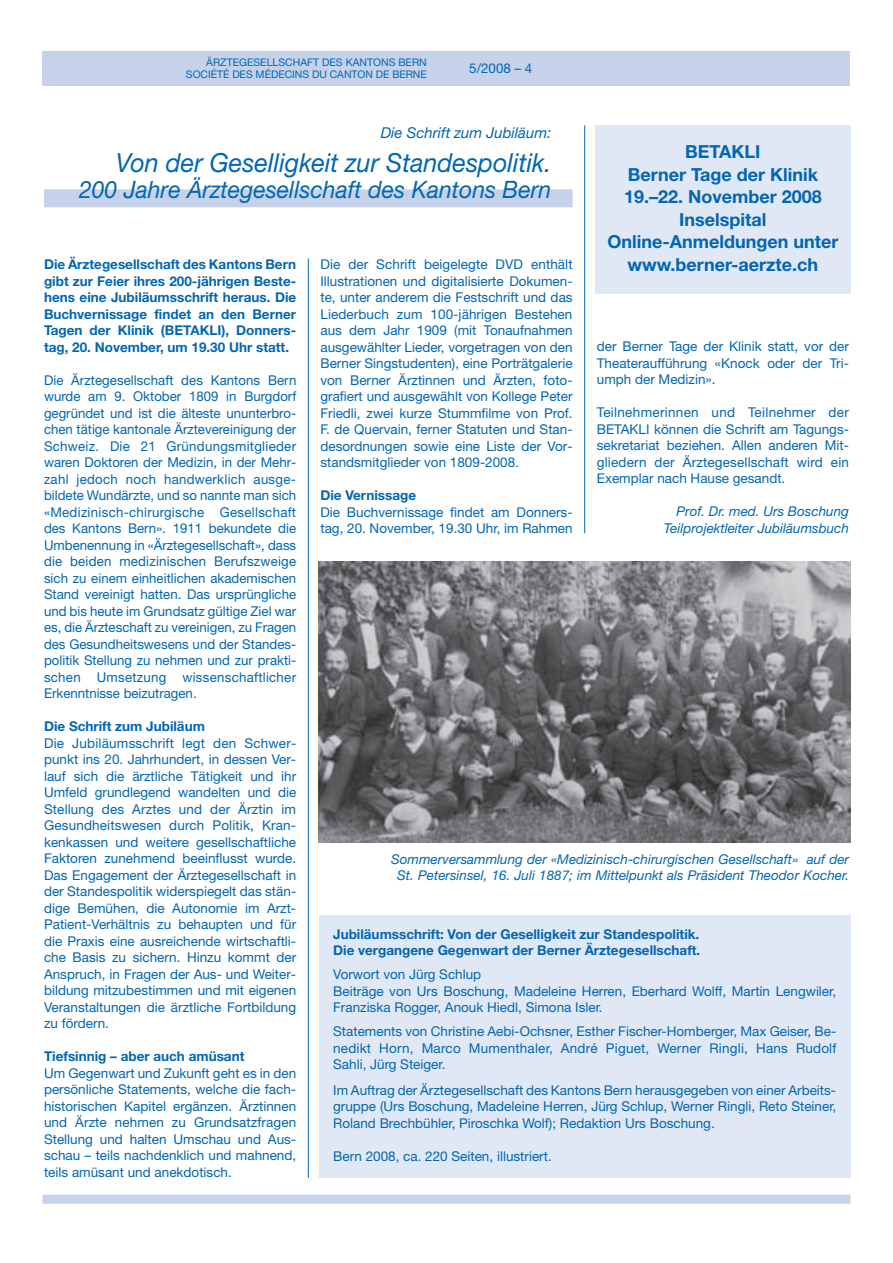
<style>
.page{position:relative;width:893px;height:1263px;background:#fff}
.page>*{position:absolute;margin:0;border:0;box-sizing:border-box;transform-origin:0 0}
.t1{font:italic 26.25px "Helvetica Neue";color:#0166b3;scale:.96 1}
.t2{font:italic 24px "Helvetica Neue";color:#0166b3;scale:.96 1}
.t3{font:700 18px/22.5px "Helvetica Neue";color:#0166b3;text-align:center}
.t4{font:italic 15px "Helvetica Neue";color:#0166b3}
.t5{font:13.5px/16.5px "Helvetica Neue";color:#0166b3;text-align:justify}
.t6{font:700 13.5px/16.5px "Helvetica Neue";color:#0166b3;text-align:justify}
.t7{font:italic 13.5px/16.5px "Helvetica Neue";color:#0166b3;text-align:right}
.t8{font:10.5px/12px "Helvetica Neue";color:#0166b3;text-align:right}
</style>
<div class="page">
<div style="left:43px;top:1195px;width:807px;height:9px;background:#c6d2ea"></div>
<div style="left:43px;top:51px;width:807px;height:34px;background:#c6d2ea"></div>
<hr style="left:308px;top:258px;width:1px;height:920px;background:#0166b3">
<hr style="left:584px;top:125px;width:1px;height:408px;background:#0166b3">
<div style="left:44px;top:189px;width:529px;height:18px;background:#c6d2ea"></div>
<div style="left:319px;top:915px;width:531px;height:263px;background:#e1e8f5"></div>
<img style="left:319px;top:561px;width:531px;height:282px">
<div style="left:595px;top:125px;width:255px;height:169px;background:#e1e8f5"></div>
<p class="t8" style="left:186px;top:57px;width:242px">ÄRZTEGESELLSCHAFT DES KANTONS BERN<br>SOCIÉTÉ DES MÉDECINS DU CANTON DE BERNE</p>
<p class="t5" style="left:469px;top:62px;width:65px">5/2008 – 4</p>
<p class="t4" style="left:381px;top:127px;width:172px">Die Schrift zum Jubiläum:</p>
<h1 class="t1" style="left:116px;top:154px;width:455px">Von der Geselligkeit zur Standespolitik.</h1>
<h2 class="t2" style="left:79px;top:181px;width:494px">200 Jahre Ärztegesellschaft des Kantons Bern</h2>
<h3 class="t3" style="left:607px;top:142px;width:232px">BETAKLI<br>Berner Tage der Klinik<br>19.–22. November 2008<br>Inselspital<br>Online-Anmeldungen unter www.berner-aerzte.ch</h3>
<p class="t6" style="left:44px;top:257px;width:254px">Die Ärztegesellschaft des Kantons Bern gibt zur Feier ihres 200-jährigen Beste&shy;hens eine Jubiläumsschrift heraus. Die Buchvernissage findet an den Berner Tagen der Klinik (BETAKLI), Donners&shy;tag, 20. November, um 19.30 Uhr statt.</p>
<p class="t5" style="left:44px;top:373px;width:254px">Die Ärztegesellschaft des Kantons Bern wurde am 9. Oktober 1809 in Burgdorf gegründet und ist die älteste ununterbro&shy;chen tätige kantonale Ärztevereinigung der Schweiz. Die 21 Gründungsmitglieder waren Doktoren der Medizin, in der Mehr&shy;zahl jedoch noch handwerklich ausge&shy;bildete Wundärzte, und so nannte man sich «Medizinisch-chirurgische Gesellschaft des Kantons Bern». 1911 bekundete die Umbenennung in «Ärztegesellschaft», dass die beiden medizinischen Berufszweige sich zu einem einheitlichen akademischen Stand vereinigt hatten. Das ursprüngliche und bis heute im Grundsatz gültige Ziel war es, die Ärzteschaft zu vereinigen, zu Fragen des Gesundheitswesens und der Standes&shy;politik Stellung zu nehmen und zur prakti&shy;schen Umsetzung wissenschaftlicher Erkenntnisse beizutragen.</p>
<p class="t6" style="left:44px;top:719px;width:162px">Die Schrift zum Jubiläum</p>
<p class="t5" style="left:44px;top:736px;width:254px">Die Jubiläumsschrift legt den Schwer&shy;punkt ins 20. Jahrhundert, in dessen Ver&shy;lauf sich die ärztliche Tätigkeit und ihr Umfeld grundlegend wandelten und die Stellung des Arztes und der Ärztin im Gesundheitswesen durch Politik, Kran&shy;kenkassen und weitere gesellschaftliche Faktoren zunehmend beeinflusst wurde.<br>Das Engagement der Ärztegesellschaft in der Standespolitik widerspiegelt das stän&shy;dige Bemühen, die Autonomie im Arzt-Patient-Verhältnis zu behaupten und für die Praxis eine ausreichende wirtschaftli&shy;che Basis zu sichern. Hinzu kommt der Anspruch, in Fragen der Aus- und Weiter&shy;bildung mitzubestimmen und mit eigenen Veranstaltungen die ärztliche Fortbildung zu fördern.</p>
<p class="t6" style="left:44px;top:1049px;width:202px">Tiefsinnig – aber auch amüsant</p>
<p class="t5" style="left:44px;top:1066px;width:254px">Um Gegenwart und Zukunft geht es in den persönliche Statements, welche die fach&shy;historischen Kapitel ergänzen. Ärztinnen und Ärzte nehmen zu Grundsatzfragen Stellung und halten Umschau und Aus&shy;schau – teils nachdenklich und mahnend, teils amüsant und anekdotisch.</p>
<p class="t5" style="left:320px;top:258px;width:254px">Die der Schrift beigelegte DVD enthält Illustrationen und digitalisierte Dokumen&shy;te, unter anderem die Festschrift und das Liederbuch zum 100-jährigen Bestehen aus dem Jahr 1909 (mit Tonaufnahmen ausgewählter Lieder, vorgetragen von den Berner Singstudenten), eine Porträtgalerie von Berner Ärztinnen und Ärzten, foto&shy;grafiert und ausgewählt von Kollege Peter Friedli, zwei kurze Stummfilme von Prof.<br>F. de Quervain, ferner Statuten und Stan&shy;desordnungen sowie eine Liste der Vor&shy;standsmitglieder von 1809-2008.</p>
<p class="t6" style="left:320px;top:488px;width:97px">Die Vernissage</p>
<p class="t5" style="left:320px;top:505px;width:254px">Die Buchvernissage findet am Donners&shy;tag, 20. November, 19.30 Uhr, im Rahmen</p>
<p class="t5" style="left:597px;top:340px;width:254px">der Berner Tage der Klinik statt, vor der Theateraufführung «Knock oder der Tri&shy;umph der Medizin».</p>
<p class="t5" style="left:597px;top:406px;width:254px">Teilnehmerinnen und Teilnehmer der BETAKLI können die Schrift am Tagungs&shy;sekretariat beziehen. Allen anderen Mit&shy;gliedern der Ärztegesellschaft wird ein Exemplar nach Hause gesandt.</p>
<p class="t7" style="left:664px;top:505px;width:187px">Prof. Dr. med. Urs Boschung<br>Teilprojektleiter Jubiläumsbuch</p>
<p class="t7" style="left:391px;top:852px;width:460px;text-align:center">Sommerversammlung der «Medizinisch-chirurgischen Gesellschaft» auf der<br>St. Petersinsel, 16. Juli 1887; im Mittelpunkt als Präsident Theodor Kocher.</p>
<p class="t6" style="left:333px;top:927px;width:369px">Jubiläumsschrift: Von der Geselligkeit zur Standespolitik.<br>Die vergangene Gegenwart der Berner Ärztegesellschaft.</p>
<p class="t5" style="left:333px;top:967px;width:505px;text-align:left">Vorwort von Jürg Schlup<br>Beiträge von Urs Boschung, Madeleine Herren, Eberhard Wolff, Martin Lengwiler,<br>Franziska Rogger, Anouk Hiedl, Simona Isler.</p>
<p class="t5" style="left:333px;top:1024px;width:505px">Statements von Christine Aebi-Ochsner, Esther Fischer-Homberger, Max Geiser, Be&shy;nedikt Horn, Marco Mumenthaler, André Piguet, Werner Ringli, Hans Rudolf Sahli, Jürg Steiger.</p>
<p class="t5" style="left:333px;top:1083px;width:505px">Im Auftrag der Ärztegesellschaft des Kantons Bern herausgegeben von einer Arbeits&shy;gruppe (Urs Boschung, Madeleine Herren, Jürg Schlup, Werner Ringli, Reto Steiner, Roland Brechbühler, Piroschka Wolf); Redaktion Urs Boschung.</p>
<p class="t5" style="left:333px;top:1149px;width:220px">Bern 2008, ca. 220 Seiten, illustriert.</p>
</div>
